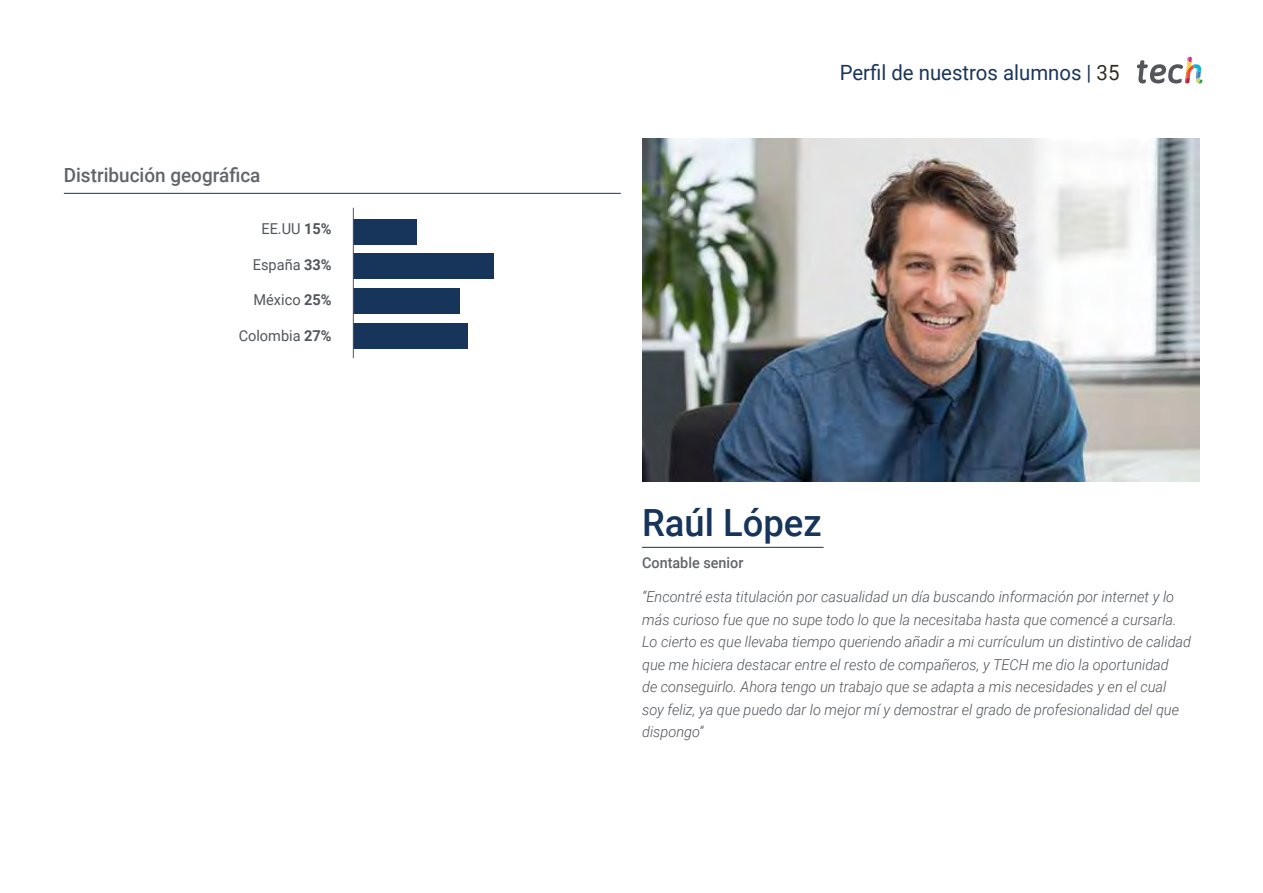
<style>
.page{position:relative;width:1263px;height:893px;background:#fff}
.page>*{position:absolute;margin:0;border:0;box-sizing:border-box;transform-origin:0 0}
.t1{font:500 37.5px "Roboto";color:#17355b}
.t2{font:21px "Roboto";color:#1a355c}
.t3{font:500 19.5px "Roboto";color:#61646a}
.t4{font:italic 300 15px/22.5px "Roboto";color:#52555b}
.t5{font:15px "Roboto";color:#52555b}
.t6{font:500 15px "Roboto";color:#61646a;scale:.96 1}
.s1{font-weight:700}
.s2{color:#312e20}
</style>
<div class="page">
<img style="left:642px;top:138px;width:557px;height:343px">
<svg style="left:1137px;top:57px;width:65px;height:27px"></svg>
<hr style="left:642px;top:547px;width:182px;height:1px;background:#123352">
<hr style="left:64px;top:193px;width:557px;height:1px;background:#17355b">
<div style="left:353px;top:219px;width:64px;height:25px;background:#17355b"></div>
<div style="left:353px;top:254px;width:141px;height:25px;background:#17355b"></div>
<div style="left:353px;top:288px;width:107px;height:26px;background:#17355b"></div>
<div style="left:353px;top:323px;width:115px;height:26px;background:#17355b"></div>
<hr style="left:353px;top:208px;width:1px;height:150px;background:#52555b">
<h3 class="t3" style="left:64px;top:161px;width:198px">Distribución geográfica</h3>
<p class="t5" style="left:261px;top:218px;width:72px">EE.UU <span class="s1">15%</span></p>
<p class="t5" style="left:253px;top:254px;width:80px">España <span class="s1">33%</span></p>
<p class="t5" style="left:254px;top:289px;width:80px">México <span class="s1">25%</span></p>
<p class="t5" style="left:239px;top:325px;width:95px">Colombia <span class="s1">27%</span></p>
<h2 class="t2" style="left:840px;top:57px;width:281px">Perfil de nuestros alumnos | <span class="s2">35</span></h2>
<h1 class="t1" style="left:642px;top:496px;width:181px">Raúl López</h1>
<p class="t6" style="left:642px;top:552px;width:107px">Contable senior</p>
<p class="t4" style="left:642px;top:585px;width:550px">“Encontré esta titulación por casualidad un día buscando información por internet y lo más curioso fue que no supe todo lo que la necesitaba hasta que comencé a cursarla.<br>Lo cierto es que llevaba tiempo queriendo añadir a mi currículum un distintivo de calidad que me hiciera destacar entre el resto de compañeros, y TECH me dio la oportunidad<br>de conseguirlo. Ahora tengo un trabajo que se adapta a mis necesidades y en el cual soy feliz, ya que puedo dar lo mejor mí y demostrar el grado de profesionalidad del que dispongo”</p>
</div>
